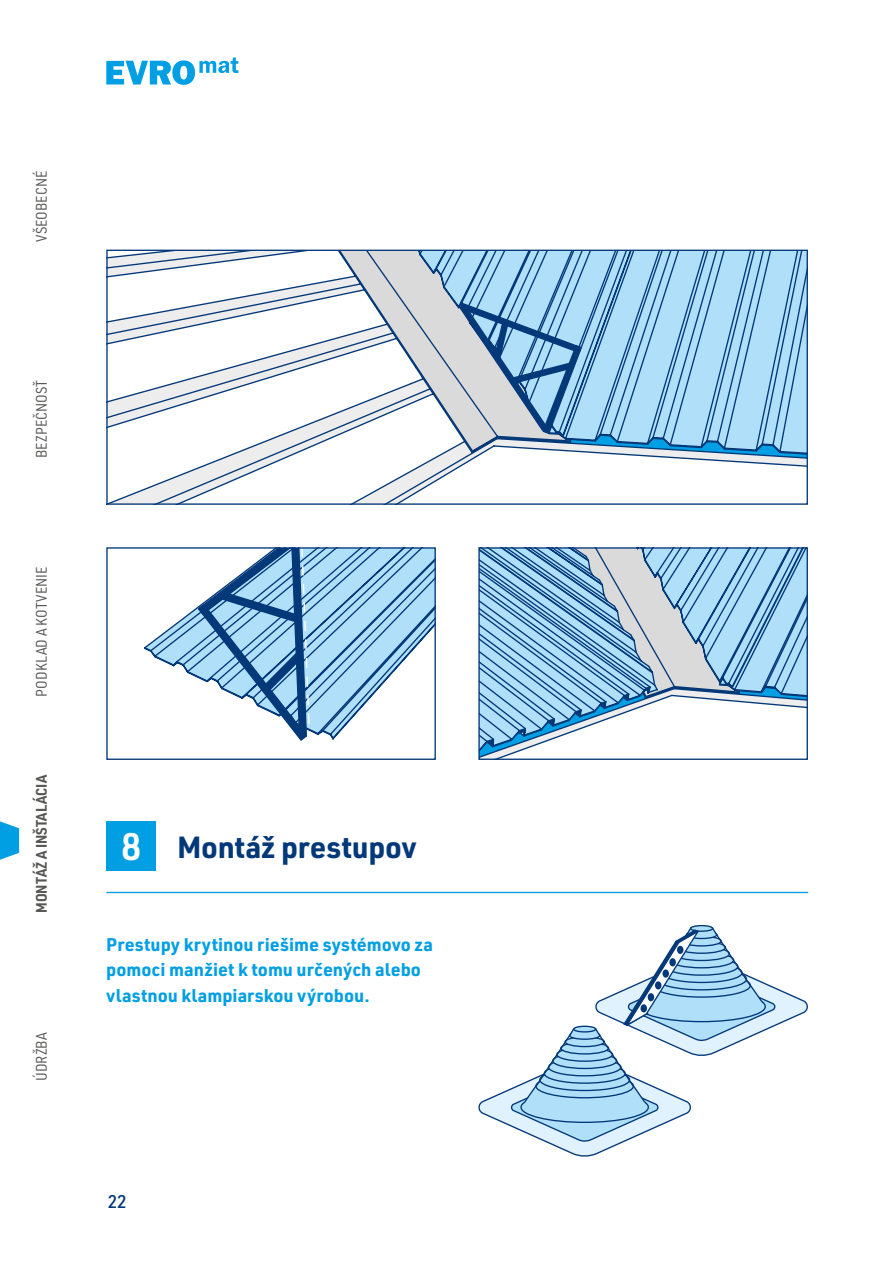
<style>
.page{position:relative;width:893px;height:1263px;background:#fff}
.page>*{position:absolute;margin:0;border:0;box-sizing:border-box;transform-origin:0 0}
.t1{font:700 30px "URWDIN";letter-spacing:-.01em;color:#033879}
.t2{font:700 18px/25.5px "URWDIN";color:#009fe3}
.t3{font:500 18px "URWDIN";color:#033879}
.t4{font:15px "URWDIN Semi Cond";color:#575756}
.t5{font:700 15px "URWDIN Semi Cond";color:#575756}
.s1{font-weight:600;font-size:37.5px;color:#fff}
</style>
<div class="page">
<svg style="left:106px;top:57px;width:132px;height:28px"></svg>
<svg style="left:0;top:821px;width:19px;height:39px"></svg>
<hr style="left:106px;top:892px;width:702px;height:1px;background:#009fe3">
<div style="left:106px;top:821px;width:50px;height:50px;background:#009fe3"></div>
<svg style="left:108px;top:252px;width:698px;height:251px"></svg>
<div style="left:106px;top:250px;width:702px;height:255px;border:1px solid #033879"></div>
<svg style="left:145px;top:549px;width:289px;height:192px"></svg>
<div style="left:106px;top:547px;width:330px;height:213px;border:1px solid #033879"></div>
<svg style="left:480px;top:744px;width:60px;height:14px"></svg>
<svg style="left:480px;top:549px;width:326px;height:195px;background:#a0c5de"></svg>
<div style="left:478px;top:547px;width:330px;height:213px;border:1px solid #033879"></div>
<div style="left:691px;top:925px;width:22px;height:6px;background:#728fb3;border-radius:50%"></div>
<div style="left:690px;top:925px;width:23px;height:7px;border:1px solid #033879;border-radius:50%"></div>
<svg style="left:478px;top:927px;width:330px;height:230px"></svg>
<div style="left:677px;top:946px;width:6px;height:8px;background:#033879;border-radius:50%"></div>
<div style="left:669px;top:958px;width:7px;height:8px;background:#033879;border-radius:50%"></div>
<div style="left:662px;top:969px;width:7px;height:9px;background:#033879;border-radius:50%"></div>
<div style="left:655px;top:981px;width:6px;height:8px;background:#033879;border-radius:50%"></div>
<div style="left:648px;top:993px;width:6px;height:8px;background:#033879;border-radius:50%"></div>
<div style="left:640px;top:1004px;width:7px;height:8px;background:#033879;border-radius:50%"></div>
<p class="t4" style="left:32px;top:242px;width:72px;rotate:-90deg">VŠEOBECNÉ</p>
<p class="t4" style="left:32px;top:458px;width:80px;rotate:-90deg">BEZPEČNOSŤ</p>
<p class="t4" style="left:32px;top:696px;width:131px;rotate:-90deg">PODKLAD A KOTVENIE</p>
<p class="t5" style="left:31px;top:913px;width:140px;rotate:-90deg">MONTÁŽ A INŠTALÁCIA</p>
<p class="t4" style="left:32px;top:1081px;width:50px;rotate:-90deg">ÚDRŽBA</p>
<h1 class="t1" style="left:121px;top:826px;width:297px"><span class="s1">8</span> Montáž prestupov</h1>
<p class="t2" style="left:106px;top:931px;width:328px">Prestupy krytinou riešime systémovo za pomoci manžiet k tomu určených alebo vlastnou klampiarskou výrobou.</p>
<p class="t3" style="left:108px;top:1189px;width:21px">22</p>
</div>
